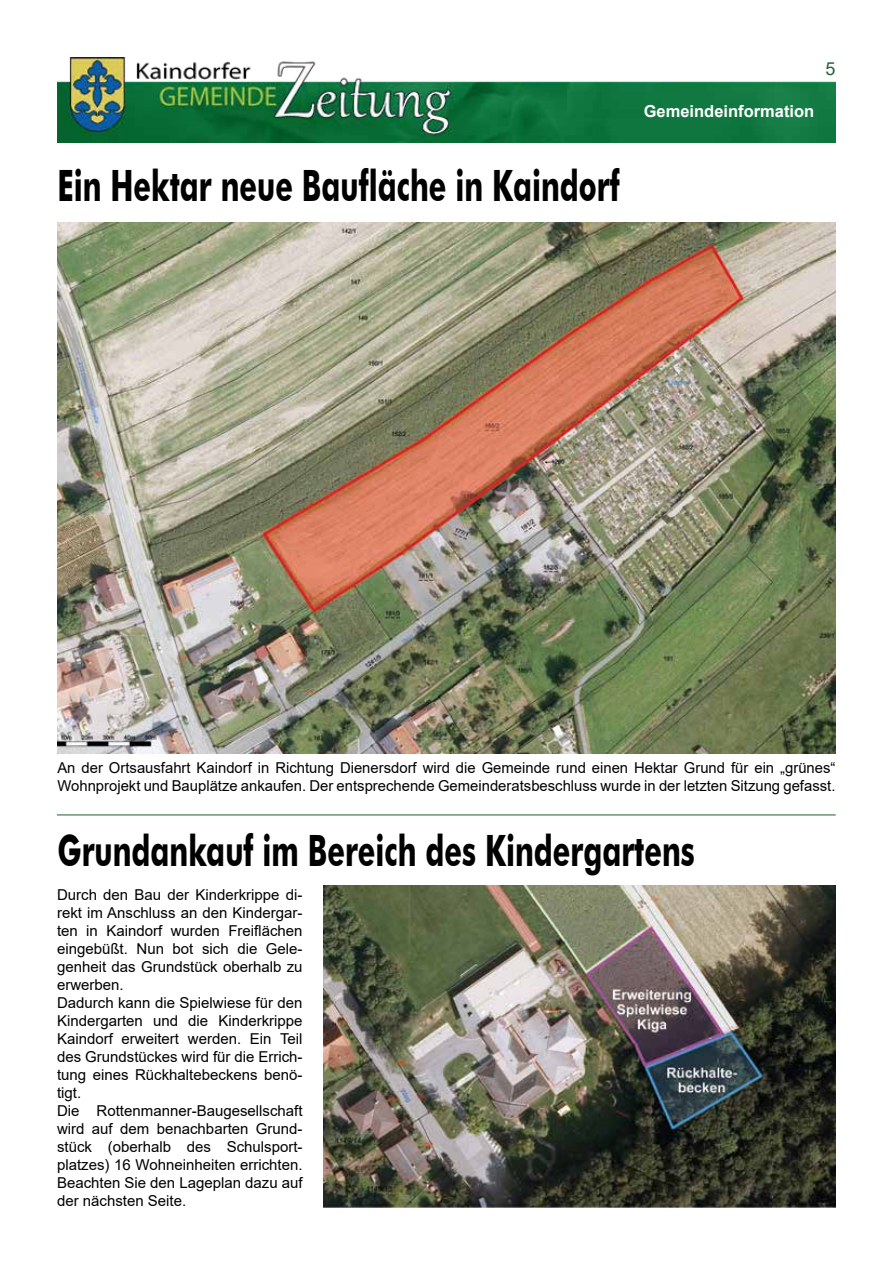
<style>
.page{position:relative;width:893px;height:1263px;background:#fff}
.page>*{position:absolute;margin:0;border:0;box-sizing:border-box;transform-origin:0 0}
.t1{font:700 43.2px "Futura BT";color:#000;scale:.67 1}
.t2{font:18px "Arial";color:#226238}
.t3{font:700 16.5px "Arial";color:#fff}
.t4{font:15px/18px "Arial";color:#000}
</style>
<div class="page">
<img style="left:57px;top:57px;width:779px;height:85px">
<img style="left:57px;top:223px;width:779px;height:530px">
<hr style="left:57px;top:814px;width:778px;height:1px;background:#205e2b">
<img style="left:324px;top:885px;width:512px;height:323px">
<h1 class="t1" style="left:57px;top:159px;width:841px">Ein Hektar neue Baufläche in Kaindorf</h1>
<p class="t3" style="left:644px;top:100px;width:172px">Gemeindeinformation</p>
<p class="t2" style="left:826px;top:56px;width:12px">5</p>
<p class="t4" style="left:57px;top:758px;width:780px">An der Ortsausfahrt Kaindorf in Richtung Dienersdorf wird die Gemeinde rund einen Hektar Grund für ein „grünes“<br>Wohnprojekt und Bauplätze ankaufen. Der entsprechende Gemeinderatsbeschluss wurde in der letzten Sitzung gefasst.</p>
<h1 class="t1" style="left:57px;top:824px;width:953px">Grundankauf im Bereich des Kindergartens</h1>
<p class="t4" style="left:57px;top:886px;width:247px">Durch den Bau der Kinderkrippe di&shy;rekt im Anschluss an den Kindergar&shy;ten in Kaindorf wurden Freiflächen eingebüßt. Nun bot sich die Gele&shy;genheit das Grundstück oberhalb zu erwerben.<br>Dadurch kann die Spielwiese für den<br>Kindergarten und die Kinderkrippe<br>Kaindorf erweitert werden. Ein Teil des Grundstückes wird für die Errich&shy;tung eines Rückhaltebeckens benö&shy;tigt.<br>Die Rottenmanner-Baugesellschaft wird auf dem benachbarten Grund&shy;stück (oberhalb des Schulsport&shy;platzes) 16 Wohneinheiten errichten.<br>Beachten Sie den Lageplan dazu auf der nächsten Seite.</p>
</div>
